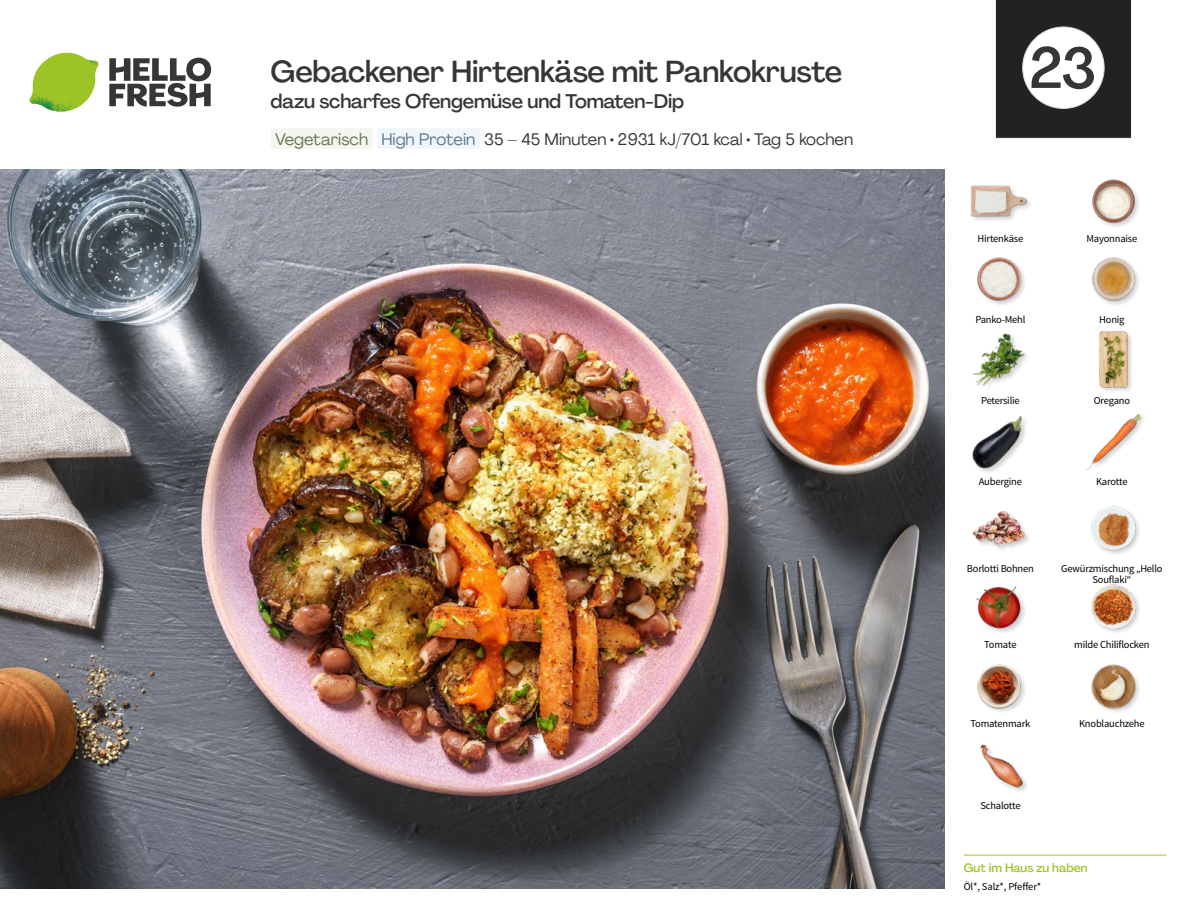
<style>
.page{position:relative;width:1188px;height:918px;background:#fff}
.page>*{position:absolute;margin:0;border:0;box-sizing:border-box;transform-origin:0 0}
.t1{font:500 57px "Agrandir";color:#373636}
.t2{font:500 30px "Agrandir";letter-spacing:-.01em;color:#373636}
.t3{font:500 19.5px "Agrandir";letter-spacing:-.01em;color:#373636}
.t4{font:16.5px "Agrandir";color:#373636}
.t5{font:500 12px "Agrandir";color:#9dc427}
.t6{font:10.5px/10.5px "Source Sans Pro";letter-spacing:-.02em;color:#000;text-align:center}
.s1{color:#65764c}
.s2{color:#58798e}
</style>
<div class="page">
<div style="left:271px;top:128px;width:102px;height:21px;background:#f5f6f1"></div>
<div style="left:377px;top:128px;width:103px;height:21px;background:#f1f6fa"></div>
<img style="left:976px;top:585px;width:49px;height:48px">
<img style="left:977px;top:664px;width:48px;height:48px">
<img style="left:1091px;top:584px;width:48px;height:48px">
<img style="left:1091px;top:664px;width:48px;height:48px">
<img style="left:1091px;top:506px;width:48px;height:48px">
<img style="left:972px;top:511px;width:56px;height:39px">
<div style="left:972px;top:415px;width:57px;height:60px;background:#000;opacity:.2"></div>
<img style="left:972px;top:415px;width:56px;height:55px">
<img style="left:1086px;top:414px;width:56px;height:56px">
<div style="left:1098px;top:330px;width:37px;height:64px;background:#000;opacity:.2"></div>
<img style="left:1098px;top:331px;width:37px;height:57px">
<img style="left:973px;top:333px;width:54px;height:53px">
<img style="left:977px;top:257px;width:48px;height:48px">
<img style="left:1092px;top:257px;width:47px;height:48px">
<img style="left:1092px;top:179px;width:47px;height:48px">
<div style="left:970px;top:185px;width:64px;height:39px;background:#000;opacity:.2"></div>
<img style="left:970px;top:185px;width:57px;height:39px">
<hr style="left:964px;top:855px;width:203px;height:1px;background:#9dc427">
<svg style="left:109px;top:57px;width:102px;height:50px"></svg>
<svg style="left:34px;top:53px;width:62px;height:40px"></svg>
<img style="left:67px;top:53px;width:32px;height:26px">
<img style="left:33px;top:75px;width:59px;height:11px">
<img style="left:29px;top:79px;width:61px;height:33px">
<img style="left:65px;top:86px;width:27px;height:25px">
<img style="left:980px;top:744px;width:47px;height:47px">
<img style="left:0;top:169px;width:945px;height:719px">
<div style="left:995px;top:0;width:137px;height:139px;background:#212221"></div>
<div style="left:1023px;top:27px;width:81px;height:81px;background:#fff;border-radius:50%"></div>
<div style="left:1023px;top:27px;width:81px;height:82px;border:1px solid #dadada;border-radius:50%"></div>
<h2 class="t2" style="left:271px;top:53px;width:573px">Gebackener Hirtenkäse mit Pankokruste</h2>
<h3 class="t3" style="left:271px;top:89px;width:415px">dazu scharfes Ofengemüse und Tomaten-Dip</h3>
<h3 class="t4" style="left:275px;top:129px;width:580px"><span class="s1">Vegetarisch</span> <span class="s2">High Protein</span> 35 – 45 Minuten • 2931 kJ/701 kcal • Tag 5 kochen</h3>
<h1 class="t1" style="left:1029px;top:33px;width:69px">23</h1>
<p class="t6" style="left:978px;top:234px;width:47px">Hirtenkäse</p>
<p class="t6" style="left:1087px;top:234px;width:52px">Mayonnaise</p>
<p class="t6" style="left:975px;top:314px;width:52px">Panko-Mehl</p>
<p class="t6" style="left:1099px;top:314px;width:27px">Honig</p>
<p class="t6" style="left:981px;top:395px;width:40px">Petersilie</p>
<p class="t6" style="left:1094px;top:395px;width:38px">Oregano</p>
<p class="t6" style="left:979px;top:477px;width:45px">Aubergine</p>
<p class="t6" style="left:1096px;top:477px;width:33px">Karotte</p>
<p class="t6" style="left:967px;top:563px;width:68px">Borlotti Bohnen</p>
<p class="t6" style="left:1061px;top:563px;width:103px">Gewürzmischung „Hello<br>Souflaki“</p>
<p class="t6" style="left:984px;top:639px;width:34px">Tomate</p>
<p class="t6" style="left:1074px;top:639px;width:77px">milde Chiliflocken</p>
<p class="t6" style="left:970px;top:718px;width:61px">Tomatenmark</p>
<p class="t6" style="left:1079px;top:718px;width:67px">Knoblauchzehe</p>
<p class="t6" style="left:980px;top:801px;width:42px">Schalotte</p>
<p class="t5" style="left:964px;top:861px;width:125px">Gut im Haus zu haben</p>
<p class="t6" style="left:964px;top:882px;width:79px">Öl*, Salz*, Pfeffer*</p>
</div>
